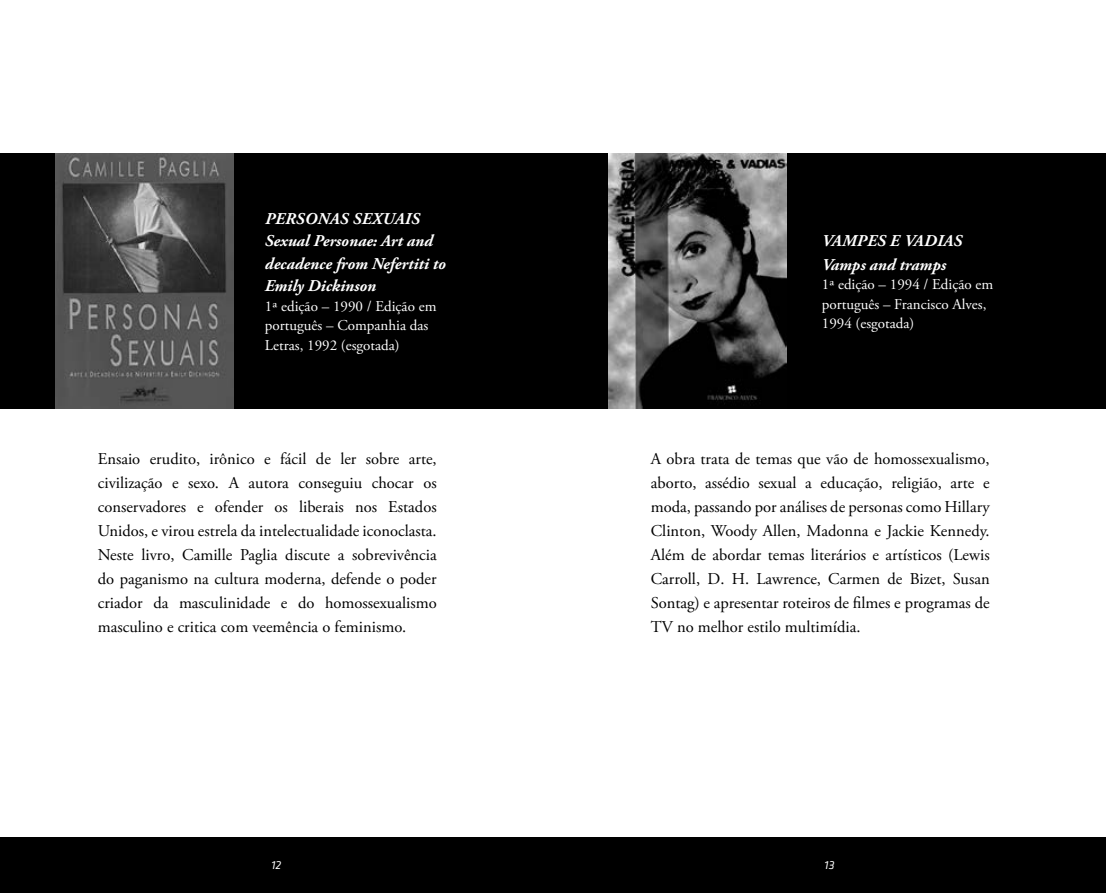
<style>
.page{position:relative;width:1106px;height:893px;background:#fff}
.page>*{position:absolute;margin:0;border:0;box-sizing:border-box;transform-origin:0 0}
.t1{font:16.5px/24px "Adobe Garamond Pro";color:#000;text-align:justify}
.t2{font:italic 700 16.5px/22.5px "Adobe Garamond Pro";color:#fff}
.t3{font:15px/19.5px "Adobe Garamond Pro";color:#fff}
.t4{font:italic 12px "Klavika";color:#fff}
</style>
<div class="page">
<div style="left:0;top:153px;width:1106px;height:255px;background:#000"></div>
<img style="left:55px;top:153px;width:178px;height:255px">
<img style="left:608px;top:153px;width:178px;height:255px">
<div style="left:0;top:837px;width:1106px;height:56px;background:#000"></div>
<p class="t2" style="left:265px;top:207px;width:182px">PERSONAS SEXUAIS<br>Sexual Personae: Art and decadence from Nefertiti to<br>Emily Dickinson</p>
<p class="t3" style="left:265px;top:297px;width:173px">1ª edição – 1990 / Edição em português – Companhia das<br>Letras, 1992 (esgotada)</p>
<p class="t1" style="left:98px;top:447px;width:340px">Ensaio erudito, irônico e fácil de ler sobre arte, civilização e sexo. A autora conseguiu chocar os conservadores e ofender os liberais nos Estados Unidos, e virou estrela da intelectualidade iconoclasta.<br>Neste livro, Camille Paglia discute a sobrevivência do paganismo na cultura moderna, defende o poder criador da masculinidade e do homossexualismo masculino e critica com veemência o feminismo.</p>
<p class="t2" style="left:821px;top:229px;width:142px;line-height:24px">VAMPES E VADIAS<br>Vamps and tramps</p>
<p class="t3" style="left:821px;top:275px;width:173px">1ª edição – 1994 / Edição em português – Francisco Alves,<br>1994 (esgotada)</p>
<p class="t1" style="left:651px;top:447px;width:340px">A obra trata de temas que vão de homossexualismo, aborto, assédio sexual a educação, religião, arte e moda, passando por análises de personas como Hillary Clinton, Woody Allen, Madonna e Jackie Kennedy.<br>Além de abordar temas literários e artísticos (Lewis Carroll, D. H. Lawrence, Carmen de Bizet, Susan Sontag) e apresentar roteiros de filmes e programas de TV no melhor estilo multimídia.</p>
<p class="t4" style="left:271px;top:859px;width:11px">12</p>
<p class="t4" style="left:824px;top:859px;width:11px">13</p>
</div>
